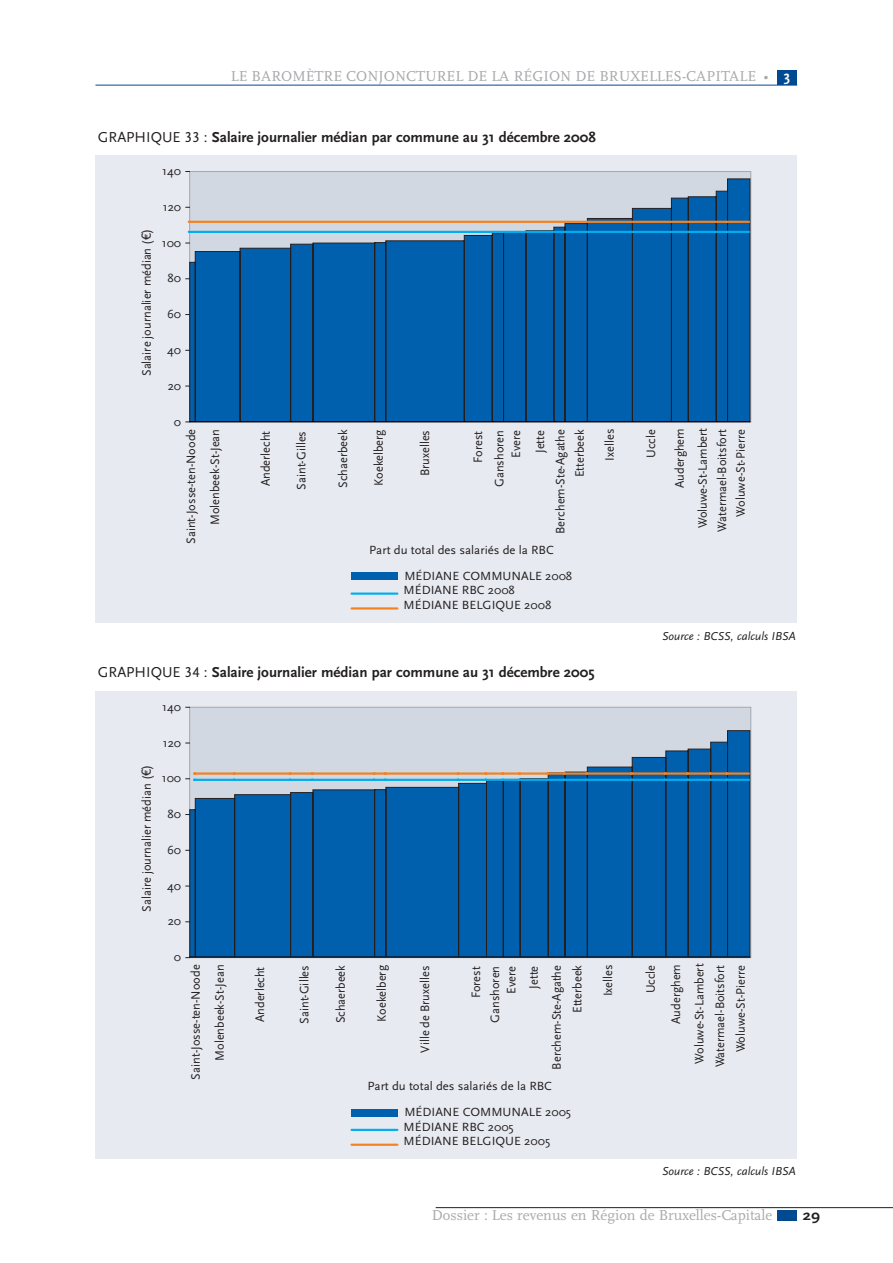
<style>
.page{position:relative;width:893px;height:1263px;background:#fff}
.page>*{position:absolute;margin:0;border:0;box-sizing:border-box;transform-origin:0 0}
.t1{font:700 15px "Scala Sans";color:#231f20}
.t2{font:15px "Scala";color:#a8a9ad}
.t3{font:700 15px "Scala Sans";color:#231f20;scale:1.1 1}
.t4{font:12.75px/16.6px "Scala Sans";color:#231f20;text-align:right}
.t5{font:12.3px/14.2px "Scala Sans";color:#231f20}
.t6{font:italic 12px "Scala Sans";color:#231f20}
.s1{font-family:"Scala Sans";font-weight:700;color:#fff}
.s2{font-weight:400}
.s3{font-family:"Scala Sans Caps";font-weight:400}
.s4{font-family:"Helvetica Neue"}
</style>
<div class="page">
<hr style="left:436px;top:1207px;width:456px;height:1px;background:#231f20">
<div style="left:777px;top:1211px;width:20px;height:10px;background:#014990"></div>
<div style="left:777px;top:70px;width:20px;height:15px;background:#014990"></div>
<hr style="left:95px;top:85px;width:702px;height:1px;background:#014990">
<div style="left:95px;top:156px;width:702px;height:467px;background:#e7eaf0"></div>
<div style="left:351px;top:573px;width:47px;height:7px;background:#0160ae"></div>
<hr style="left:352px;top:593px;width:45px;height:2px;background:#00aeef">
<hr style="left:352px;top:607px;width:45px;height:3px;background:#f58220">
<svg style="left:189px;top:178px;width:562px;height:244px;background:#2d75b1"></svg>
<hr style="left:190px;top:421px;width:560px;height:1px;background:#000">
<hr style="left:189px;top:231px;width:537px;height:2px;background:#00aeef">
<hr style="left:726px;top:231px;width:23px;height:2px;background:#00aeef">
<hr style="left:189px;top:221px;width:537px;height:2px;background:#f58220">
<hr style="left:726px;top:221px;width:23px;height:2px;background:#f58220">
<div style="left:95px;top:691px;width:702px;height:468px;background:#e7eaf0"></div>
<div style="left:190px;top:707px;width:561px;height:251px;background:#d2d8e2"></div>
<div style="left:351px;top:1109px;width:47px;height:7px;background:#0160ae"></div>
<hr style="left:352px;top:1129px;width:45px;height:2px;background:#00aeef">
<hr style="left:352px;top:1144px;width:45px;height:2px;background:#f58220">
<svg style="left:189px;top:730px;width:561px;height:228px"></svg>
<hr style="left:190px;top:957px;width:560px;height:1px;background:#000">
<hr style="left:194px;top:779px;width:40px;height:2px;background:#00aeef">
<hr style="left:234px;top:779px;width:56px;height:2px;background:#00aeef">
<hr style="left:290px;top:779px;width:22px;height:2px;background:#00aeef">
<hr style="left:312px;top:779px;width:62px;height:2px;background:#00aeef">
<hr style="left:385px;top:779px;width:73px;height:2px;background:#00aeef">
<hr style="left:458px;top:779px;width:27px;height:2px;background:#00aeef">
<hr style="left:519px;top:779px;width:28px;height:2px;background:#00aeef">
<hr style="left:564px;top:779px;width:22px;height:2px;background:#00aeef">
<hr style="left:586px;top:779px;width:45px;height:2px;background:#00aeef">
<hr style="left:631px;top:779px;width:34px;height:2px;background:#00aeef">
<hr style="left:665px;top:779px;width:22px;height:2px;background:#00aeef">
<hr style="left:687px;top:779px;width:23px;height:2px;background:#00aeef">
<hr style="left:726px;top:779px;width:23px;height:2px;background:#00aeef">
<svg style="left:185px;top:772px;width:10px;height:9px"></svg>
<hr style="left:194px;top:772px;width:40px;height:3px;background:#f58220">
<hr style="left:234px;top:772px;width:56px;height:3px;background:#f58220">
<hr style="left:290px;top:772px;width:22px;height:3px;background:#f58220">
<hr style="left:312px;top:772px;width:62px;height:3px;background:#f58220">
<svg style="left:374px;top:772px;width:12px;height:9px"></svg>
<hr style="left:385px;top:772px;width:73px;height:3px;background:#f58220">
<hr style="left:458px;top:772px;width:27px;height:3px;background:#f58220">
<svg style="left:485px;top:772px;width:35px;height:9px"></svg>
<hr style="left:519px;top:772px;width:28px;height:3px;background:#f58220">
<svg style="left:547px;top:772px;width:18px;height:9px"></svg>
<hr style="left:564px;top:772px;width:22px;height:3px;background:#f58220">
<hr style="left:586px;top:772px;width:45px;height:3px;background:#f58220">
<hr style="left:631px;top:772px;width:34px;height:3px;background:#f58220">
<hr style="left:665px;top:772px;width:22px;height:3px;background:#f58220">
<hr style="left:687px;top:772px;width:23px;height:3px;background:#f58220">
<svg style="left:710px;top:772px;width:17px;height:9px"></svg>
<hr style="left:726px;top:772px;width:23px;height:3px;background:#f58220">
<p class="t2" style="left:231px;top:70px;width:561px">LE BAROMÈTRE CONJONCTUREL DE LA RÉGION DE BRUXELLES-CAPITALE • <span class="s1">3</span></p>
<p class="t1" style="left:98px;top:131px;width:499px"><span class="s2">GRAPHIQUE</span> <span class="s3">33</span> <span class="s2">:</span> Salaire journalier médian par commune au 31 décembre 2008</p>
<p class="t4" style="left:139px;top:376px;width:147px;rotate:-90deg">Salaire journalier médian (<span class="s4">€)</span></p>
<p class="t5" style="left:162px;top:165px;width:20px">140</p>
<p class="t5" style="left:163px;top:200px;width:20px">120</p>
<p class="t5" style="left:162px;top:236px;width:21px">100</p>
<p class="t5" style="left:168px;top:272px;width:15px">80</p>
<p class="t5" style="left:167px;top:308px;width:16px">60</p>
<p class="t5" style="left:167px;top:343px;width:15px">40</p>
<p class="t5" style="left:168px;top:379px;width:15px">20</p>
<p class="t5" style="left:174px;top:415px;width:9px">0</p>
<p class="t4" style="left:531px;top:534px;width:106px;line-height:20.2px;rotate:-90deg">Jette<br>Berchem-Ste-Agathe</p>
<p class="t4" style="left:643px;top:458px;width:30px;rotate:-90deg">Uccle</p>
<p class="t4" style="left:694px;top:532px;width:105px;line-height:19.4px;text-align:left;rotate:-90deg">Woluwe-St-Lambert<br>Watermael-Boitsfort</p>
<p class="t4" style="left:672px;top:488px;width:61px;rotate:-90deg">Auderghem</p>
<p class="t4" style="left:733px;top:517px;width:89px;rotate:-90deg">Woluwe-St-Pierre</p>
<p class="t4" style="left:183px;top:544px;width:116px;rotate:-90deg">Saint-Josse-ten-Noode</p>
<p class="t4" style="left:294px;top:490px;width:60px;rotate:-90deg">Saint-Gilles</p>
<p class="t4" style="left:492px;top:487px;width:58px;rotate:-90deg">Ganshoren<br>Evere</p>
<p class="t4" style="left:572px;top:477px;width:50px;rotate:-90deg">Etterbeek</p>
<p class="t4" style="left:258px;top:486px;width:57px;rotate:-90deg">Anderlecht</p>
<p class="t4" style="left:335px;top:488px;width:60px;rotate:-90deg">Schaerbeek</p>
<p class="t4" style="left:371px;top:486px;width:58px;rotate:-90deg">Koekelberg</p>
<p class="t4" style="left:470px;top:463px;width:33px;rotate:-90deg">Forest</p>
<p class="t4" style="left:602px;top:461px;width:33px;rotate:-90deg">Ixelles</p>
<p class="t4" style="left:207px;top:525px;width:98px;rotate:-90deg">Molenbeek-St-Jean</p>
<p class="t4" style="left:417px;top:476px;width:48px;rotate:-90deg">Bruxelles</p>
<p class="t5" style="left:369px;top:544px;width:186px">Part du total des salariés de la RBC</p>
<p class="t5" style="left:404px;top:570px;width:170px">MÉDIANE COMMUNALE 2008<br>MÉDIANE RBC 2008</p>
<p class="t5" style="left:404px;top:599px;width:149px">MÉDIANE BELGIQUE 2008</p>
<p class="t6" style="left:662px;top:631px;width:135px">Source : BCSS, calculs IBSA</p>
<p class="t1" style="left:98px;top:666px;width:498px"><span class="s2">GRAPHIQUE</span> <span class="s3">34</span> <span class="s2">:</span> Salaire journalier médian par commune au 31 décembre 2005</p>
<p class="t4" style="left:139px;top:912px;width:147px;rotate:-90deg">Salaire journalier médian (<span class="s4">€)</span></p>
<p class="t5" style="left:162px;top:700px;width:20px">140</p>
<p class="t5" style="left:163px;top:736px;width:20px">120</p>
<p class="t5" style="left:162px;top:772px;width:21px">100</p>
<p class="t5" style="left:168px;top:808px;width:15px">80</p>
<p class="t5" style="left:167px;top:843px;width:16px">60</p>
<p class="t5" style="left:167px;top:879px;width:15px">40</p>
<p class="t5" style="left:168px;top:915px;width:15px">20</p>
<p class="t5" style="left:174px;top:951px;width:9px">0</p>
<p class="t4" style="left:523px;top:1070px;width:106px;line-height:22.8px;rotate:-90deg">Jette<br>Berchem-Ste-Agathe</p>
<p class="t4" style="left:643px;top:993px;width:30px;rotate:-90deg">Uccle</p>
<p class="t4" style="left:690px;top:1067px;width:105px;line-height:20.5px;text-align:left;rotate:-90deg">Woluwe-St-Lambert<br>Watermael-Boitsfort</p>
<p class="t4" style="left:668px;top:1024px;width:61px;rotate:-90deg">Auderghem</p>
<p class="t4" style="left:733px;top:1052px;width:89px;rotate:-90deg">Woluwe-St-Pierre</p>
<p class="t4" style="left:188px;top:1080px;width:116px;rotate:-90deg">Saint-Josse-ten-Noode</p>
<p class="t4" style="left:297px;top:1024px;width:60px;rotate:-90deg">Saint-Gilles</p>
<p class="t4" style="left:488px;top:1023px;width:58px;rotate:-90deg">Ganshoren<br>Evere</p>
<p class="t4" style="left:570px;top:1013px;width:50px;rotate:-90deg">Etterbeek</p>
<p class="t4" style="left:252px;top:1022px;width:57px;rotate:-90deg">Anderlecht</p>
<p class="t4" style="left:333px;top:1023px;width:60px;rotate:-90deg">Schaerbeek</p>
<p class="t4" style="left:374px;top:1022px;width:58px;rotate:-90deg">Koekelberg</p>
<p class="t4" style="left:468px;top:998px;width:33px;rotate:-90deg">Forest</p>
<p class="t4" style="left:600px;top:996px;width:33px;rotate:-90deg">Ixelles</p>
<p class="t4" style="left:212px;top:1061px;width:98px;rotate:-90deg">Molenbeek-St-Jean</p>
<p class="t4" style="left:417px;top:1053px;width:88px;rotate:-90deg">Ville de Bruxelles</p>
<p class="t5" style="left:367px;top:1080px;width:186px">Part du total des salariés de la RBC</p>
<p class="t5" style="left:404px;top:1106px;width:169px">MÉDIANE COMMUNALE 2005<br>MÉDIANE RBC 2005</p>
<p class="t5" style="left:404px;top:1135px;width:148px">MÉDIANE BELGIQUE 2005</p>
<p class="t6" style="left:662px;top:1166px;width:135px">Source : BCSS, calculs IBSA</p>
<p class="t2" style="left:432px;top:1209px;width:342px">Dossier : Les revenus en Région de Bruxelles-Capitale</p>
<p class="t3" style="left:803px;top:1209px;width:17px">29</p>
</div>
